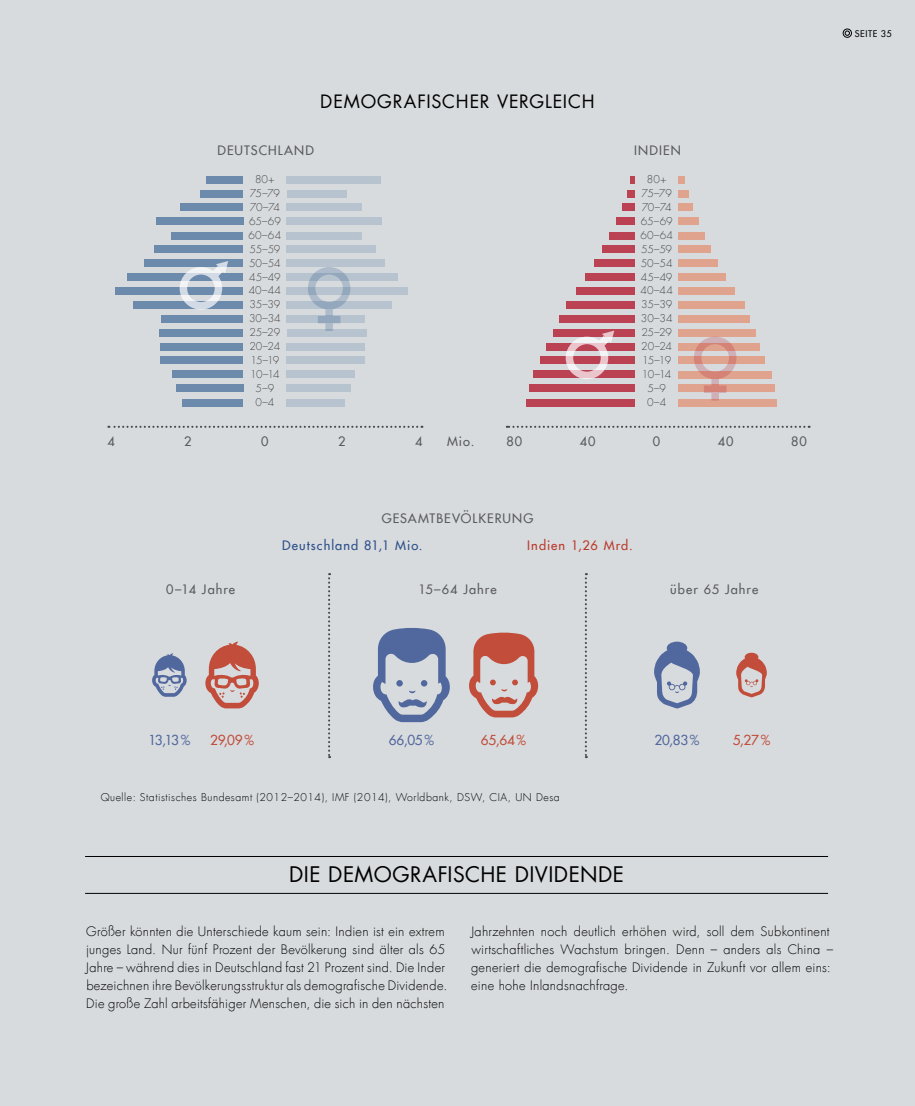
<style>
.page{position:relative;width:915px;height:1106px;background:#fff}
.page>*{position:absolute;margin:0;border:0;box-sizing:border-box;transform-origin:0 0}
.t1{font:21px "Futura Com";letter-spacing:.025em;color:#000}
.t2{font:18px "Futura Com";letter-spacing:.045em;color:#000}
.t3{font:500 13.5px "Futura Com";letter-spacing:-.02em;color:#51689e}
.t4{font:500 13.5px "Futura Com";letter-spacing:-.015em;color:#c14d3a}
.t5{font:300 12.75px/18px "Futura Com";letter-spacing:.02em;color:#000}
.t6{font:500 12.75px "Futura Com";letter-spacing:.08em;color:#5a5b5e}
.t7{font:500 12.75px "Futura Com";letter-spacing:.085em;color:#2b4e89}
.t8{font:500 12.75px "Futura Com";letter-spacing:.08em;color:#ba392b}
.t9{font:300 10.5px/14px "Futura Com";letter-spacing:-.015em;color:#464749;text-align:center}
.t10{font:300 10.5px "Futura Com";letter-spacing:.05em;color:#000}
.t11{font:500 9px "Futura Com";letter-spacing:.055em;color:#000}
</style>
<div class="page">
<div style="left:0;top:0;width:914px;height:1106px;background:#d8dbde"></div>
<hr style="left:85px;top:856px;width:742px;height:1px;background:#000">
<hr style="left:85px;top:893px;width:742px;height:1px;background:#000">
<div style="left:206px;top:176px;width:37px;height:8px;background:#6c8aab"></div>
<div style="left:200px;top:190px;width:43px;height:7px;background:#6c8aab"></div>
<div style="left:180px;top:203px;width:63px;height:8px;background:#6c8aab"></div>
<div style="left:156px;top:217px;width:87px;height:8px;background:#6c8aab"></div>
<div style="left:171px;top:231px;width:72px;height:8px;background:#6c8aab"></div>
<div style="left:155px;top:245px;width:88px;height:8px;background:#6c8aab"></div>
<div style="left:145px;top:259px;width:98px;height:8px;background:#6c8aab"></div>
<div style="left:128px;top:273px;width:115px;height:8px;background:#6c8aab"></div>
<div style="left:115px;top:287px;width:128px;height:8px;background:#6c8aab"></div>
<div style="left:133px;top:301px;width:110px;height:8px;background:#6c8aab"></div>
<div style="left:161px;top:315px;width:82px;height:8px;background:#6c8aab"></div>
<div style="left:159px;top:329px;width:84px;height:8px;background:#6c8aab"></div>
<div style="left:160px;top:342px;width:83px;height:8px;background:#6c8aab"></div>
<div style="left:160px;top:356px;width:83px;height:8px;background:#6c8aab"></div>
<div style="left:172px;top:370px;width:71px;height:8px;background:#6c8aab"></div>
<div style="left:176px;top:384px;width:67px;height:8px;background:#6c8aab"></div>
<div style="left:183px;top:399px;width:60px;height:7px;background:#6c8aab"></div>
<div style="left:286px;top:176px;width:95px;height:8px;background:#b7c3ce"></div>
<div style="left:286px;top:190px;width:60px;height:7px;background:#b7c3ce"></div>
<div style="left:286px;top:203px;width:76px;height:8px;background:#b7c3ce"></div>
<div style="left:286px;top:217px;width:96px;height:8px;background:#b7c3ce"></div>
<div style="left:286px;top:231px;width:76px;height:8px;background:#b7c3ce"></div>
<div style="left:286px;top:245px;width:90px;height:8px;background:#b7c3ce"></div>
<div style="left:286px;top:259px;width:99px;height:8px;background:#b7c3ce"></div>
<div style="left:286px;top:273px;width:112px;height:8px;background:#b7c3ce"></div>
<div style="left:286px;top:287px;width:121px;height:8px;background:#b7c3ce"></div>
<div style="left:286px;top:301px;width:105px;height:8px;background:#b7c3ce"></div>
<div style="left:286px;top:315px;width:79px;height:8px;background:#b7c3ce"></div>
<div style="left:286px;top:329px;width:80px;height:8px;background:#b7c3ce"></div>
<div style="left:286px;top:342px;width:79px;height:8px;background:#b7c3ce"></div>
<div style="left:286px;top:356px;width:79px;height:8px;background:#b7c3ce"></div>
<div style="left:286px;top:370px;width:69px;height:8px;background:#b7c3ce"></div>
<div style="left:286px;top:384px;width:65px;height:8px;background:#b7c3ce"></div>
<div style="left:286px;top:399px;width:58px;height:7px;background:#b7c3ce"></div>
<svg style="left:630px;top:176px;width:4px;height:8px"></svg>
<div style="left:627px;top:190px;width:7px;height:7px;background:#ba4253"></div>
<div style="left:621px;top:203px;width:13px;height:8px;background:#ba4253"></div>
<div style="left:616px;top:217px;width:18px;height:8px;background:#ba4253"></div>
<div style="left:609px;top:231px;width:25px;height:8px;background:#ba4253"></div>
<div style="left:602px;top:245px;width:32px;height:8px;background:#ba4253"></div>
<div style="left:594px;top:259px;width:40px;height:8px;background:#ba4253"></div>
<div style="left:585px;top:273px;width:49px;height:8px;background:#ba4253"></div>
<div style="left:576px;top:287px;width:58px;height:8px;background:#ba4253"></div>
<div style="left:566px;top:301px;width:68px;height:8px;background:#ba4253"></div>
<div style="left:559px;top:315px;width:75px;height:8px;background:#ba4253"></div>
<div style="left:553px;top:329px;width:81px;height:8px;background:#ba4253"></div>
<div style="left:546px;top:342px;width:88px;height:8px;background:#ba4253"></div>
<div style="left:540px;top:356px;width:94px;height:8px;background:#ba4253"></div>
<div style="left:533px;top:370px;width:101px;height:8px;background:#ba4253"></div>
<div style="left:529px;top:384px;width:105px;height:8px;background:#ba4253"></div>
<div style="left:526px;top:399px;width:108px;height:7px;background:#ba4253"></div>
<div style="left:678px;top:176px;width:7px;height:8px;background:#dfa38e"></div>
<div style="left:678px;top:190px;width:10px;height:7px;background:#dfa38e"></div>
<div style="left:678px;top:203px;width:14px;height:8px;background:#dfa38e"></div>
<div style="left:678px;top:217px;width:20px;height:8px;background:#dfa38e"></div>
<div style="left:678px;top:231px;width:27px;height:8px;background:#dfa38e"></div>
<div style="left:678px;top:245px;width:32px;height:8px;background:#dfa38e"></div>
<div style="left:678px;top:259px;width:39px;height:8px;background:#dfa38e"></div>
<div style="left:678px;top:273px;width:47px;height:8px;background:#dfa38e"></div>
<div style="left:678px;top:287px;width:56px;height:8px;background:#dfa38e"></div>
<div style="left:678px;top:301px;width:66px;height:8px;background:#dfa38e"></div>
<div style="left:678px;top:315px;width:71px;height:8px;background:#dfa38e"></div>
<div style="left:678px;top:329px;width:77px;height:8px;background:#dfa38e"></div>
<div style="left:678px;top:342px;width:81px;height:8px;background:#dfa38e"></div>
<div style="left:678px;top:356px;width:86px;height:8px;background:#dfa38e"></div>
<div style="left:678px;top:371px;width:93px;height:7px;background:#dfa38e"></div>
<div style="left:678px;top:384px;width:96px;height:8px;background:#dfa38e"></div>
<div style="left:678px;top:399px;width:98px;height:7px;background:#dfa38e"></div>
<div style="left:179px;top:267px;width:43px;height:42px;border:8px solid #fff;border-radius:50%"></div>
<svg style="left:202px;top:261px;width:27px;height:26px"></svg>
<div style="left:565px;top:337px;width:43px;height:42px;border:8px solid #fff;border-radius:50%"></div>
<svg style="left:587px;top:330px;width:30px;height:27px"></svg>
<div style="left:308px;top:267px;width:42px;height:42px;border:8px solid #003a78;border-radius:50%"></div>
<svg style="left:325px;top:308px;width:8px;height:23px"></svg>
<div style="left:318px;top:316px;width:22px;height:7px;background:#93a8bd"></div>
<div style="left:693px;top:337px;width:43px;height:42px;border:8px solid #ae0018;border-radius:50%"></div>
<svg style="left:711px;top:378px;width:7px;height:22px"></svg>
<div style="left:703px;top:385px;width:23px;height:8px;background:#d58376"></div>
<svg style="left:469px;top:632px;width:69px;height:85px"></svg>
<svg style="left:373px;top:628px;width:76px;height:94px"></svg>
<svg style="left:654px;top:641px;width:45px;height:67px"></svg>
<svg style="left:736px;top:652px;width:30px;height:45px"></svg>
<svg style="left:205px;top:641px;width:54px;height:67px"></svg>
<svg style="left:152px;top:653px;width:34px;height:43px"></svg>
<svg style="left:506px;top:426px;width:303px;height:2px"></svg>
<svg style="left:108px;top:426px;width:314px;height:2px"></svg>
<svg style="left:328px;top:573px;width:2px;height:185px"></svg>
<svg style="left:584px;top:573px;width:2px;height:185px"></svg>
<div style="left:842px;top:28px;width:9px;height:10px;border:1px solid #000;border-radius:50%"></div>
<svg style="left:844px;top:30px;width:5px;height:6px"></svg>
<h2 class="t2" style="left:320px;top:89px;width:276px">DEMOGRAFISCHER VERGLEICH</h2>
<p class="t6" style="left:217px;top:141px;width:98px">DEUTSCHLAND</p>
<p class="t6" style="left:634px;top:141px;width:48px">INDIEN</p>
<p class="t9" style="left:248px;top:172px;width:34px">80+<br>75–79<br>70–74<br>65–69<br>60–64<br>55–59<br>50–54<br>45–49<br>40–44<br>35–39<br>30–34<br>25–29<br>20–24<br>15–19<br>10–14<br>5–9<br>0–4</p>
<p class="t9" style="left:640px;top:172px;width:34px">80+<br>75–79<br>70–74<br>65–69<br>60–64<br>55–59<br>50–54<br>45–49<br>40–44<br>35–39<br>30–34<br>25–29<br>20–24<br>15–19<br>10–14<br>5–9<br>0–4</p>
<p class="t6" style="left:107px;top:432px;width:9px">4</p>
<p class="t6" style="left:184px;top:432px;width:9px">2</p>
<p class="t6" style="left:261px;top:432px;width:9px">0</p>
<p class="t6" style="left:338px;top:432px;width:9px">2</p>
<p class="t6" style="left:415px;top:432px;width:9px">4</p>
<p class="t6" style="left:447px;top:432px;width:29px">Mio.</p>
<p class="t6" style="left:506px;top:432px;width:17px">80</p>
<p class="t6" style="left:579px;top:432px;width:17px">40</p>
<p class="t6" style="left:652px;top:432px;width:9px">0</p>
<p class="t6" style="left:717px;top:432px;width:17px">40</p>
<p class="t6" style="left:790px;top:432px;width:17px">80</p>
<p class="t6" style="left:381px;top:509px;width:153px">GESAMTBEVÖLKERUNG</p>
<p class="t7" style="left:282px;top:536px;width:142px">Deutschland 81,1 Mio.</p>
<p class="t8" style="left:527px;top:536px;width:107px">Indien 1,26 Mrd.</p>
<p class="t6" style="left:166px;top:580px;width:70px">0–14 Jahre</p>
<p class="t6" style="left:418px;top:580px;width:80px">15–64 Jahre</p>
<p class="t6" style="left:670px;top:580px;width:89px">über 65 Jahre</p>
<p class="t11" style="left:854px;top:27px;width:38px">SEITE 35</p>
<p class="t3" style="left:148px;top:730px;width:43px">13,13%</p>
<p class="t4" style="left:210px;top:730px;width:45px">29,09%</p>
<p class="t3" style="left:389px;top:730px;width:47px">66,05%</p>
<p class="t4" style="left:480px;top:730px;width:47px">65,64%</p>
<p class="t3" style="left:654px;top:730px;width:46px">20,83%</p>
<p class="t4" style="left:732px;top:730px;width:39px">5,27%</p>
<p class="t10" style="left:101px;top:790px;width:460px">Quelle: Statistisches Bundesamt (2012–2014), IMF (2014), Worldbank, DSW, CIA, UN Desa</p>
<h1 class="t1" style="left:289px;top:860px;width:336px">DIE DEMOGRAFISCHE DIVIDENDE</h1>
<p class="t5" style="left:86px;top:922px;width:362px">Größer könnten die Unterschiede kaum sein: Indien ist ein extrem junges Land. Nur fünf Prozent der Bevölkerung sind älter als 65<br>Jahre – während dies in Deutschland fast 21 Prozent sind. Die Inder bezeichnen ihre Bevölkerungsstruktur als demografische Dividende.<br>Die große Zahl arbeitsfähiger Menschen, die sich in den nächsten</p>
<p class="t5" style="left:471px;top:922px;width:363px">Jahrzehnten noch deutlich erhöhen wird, soll dem Subkontinent wirtschaftliches Wachstum bringen. Denn – anders als China – generiert die demografische Dividende in Zukunft vor allem eins: eine hohe Inlandsnachfrage.</p>
</div>
